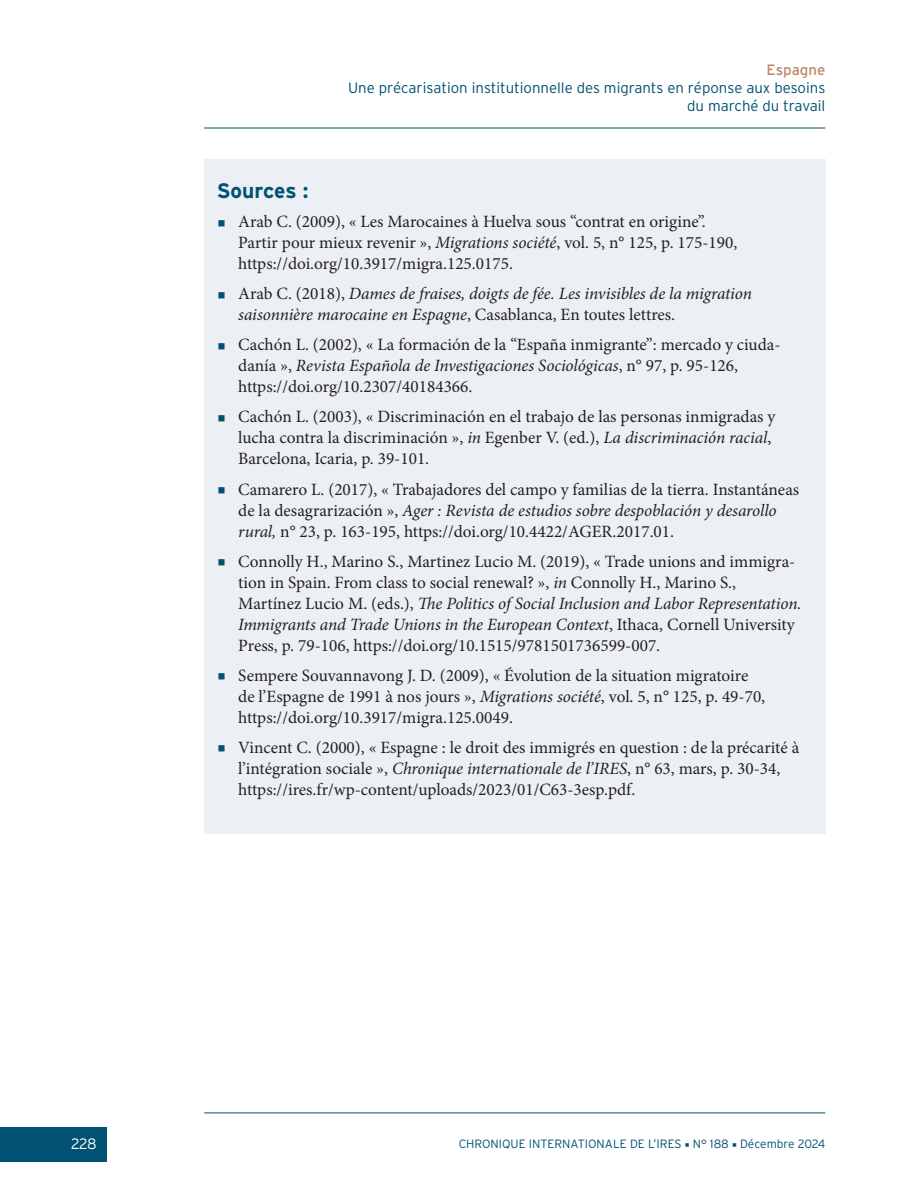
<style>
.page{position:relative;width:919px;height:1187px;background:#fff}
.page>*{position:absolute;margin:0;border:0;box-sizing:border-box;transform-origin:0 0}
.TITRE_BIBLIO{font:700 21px "Interstate";letter-spacing:-.01em;color:#015272}
.REFBIBLIO{font:17.25px/21px "Minion Pro";color:#231f20}
.REFBIBLIO-2{font:italic 17.25px/21px "Minion Pro";letter-spacing:-.005em;color:#231f20}
.t1{font:300 15px/18px "Interstate";color:#015272;text-align:right}
.t2{font:15px "Interstate";color:#bf8667}
.t3{font:300 15px "Interstate";color:#fff}
.t4{font:300 12px "Interstate";color:#015272}
.s1{color:#015272}
.s2{font-style:italic}
.s3{font-style:normal}
.s4{font-family:"Minion Pro";font-weight:400}
</style>
<div class="page">
<div style="left:0;top:1127px;width:106px;height:34px;background:#015272"></div>
<hr style="left:204px;top:128px;width:621px;height:1px;background:#015272">
<hr style="left:204px;top:1112px;width:621px;height:1px;background:#015272">
<div style="left:204px;top:159px;width:621px;height:674px;background:#ecf0f4"></div>
<p class="t2" style="left:766px;top:61px;width:60px">Espagne</p>
<p class="t1" style="left:348px;top:78px;width:479px">Une précarisation institutionnelle des migrants en réponse aux besoins du marché du travail</p>
<p class="TITRE_BIBLIO" style="left:217px;top:178px;width:93px">Sources :</p>
<p class="REFBIBLIO" style="left:238px;top:211px;width:500px;text-indent:-21px"><span class="s1">▪</span> Arab C. (2009), « Les Marocaines à Huelva sous “contrat en origine”.<br>Partir pour mieux revenir », <span class="s2">Migrations société</span>, vol. 5, n° 125, p. 175-190, https://doi.org/10.3917/migra.125.0175.</p>
<p class="REFBIBLIO-2" style="left:238px;top:283px;width:515px;text-indent:-21px"><span class="s1">▪</span> <span class="s3">Arab C. (2018),</span> Dames de fraises, doigts de fée. Les invisibles de la migration saisonnière marocaine en Espagne<span class="s3">, Casablanca, En toutes lettres.</span></p>
<p class="REFBIBLIO" style="left:238px;top:334px;width:544px;text-indent:-21px"><span class="s1">▪</span> Cachón L. (2002), « La formación de la “España inmigrante”: mercado y ciuda&shy;danía », <span class="s2">Revista Española de Investigaciones Sociológicas</span>, n° 97, p. 95-126, https://doi.org/10.2307/40184366.</p>
<p class="REFBIBLIO" style="left:238px;top:406px;width:538px;text-indent:-21px"><span class="s1">▪</span> Cachón L. (2003), « Discriminación en el trabajo de las personas inmigradas y lucha contra la discriminación », <span class="s2">in</span> Egenber V. (ed.), <span class="s2">La discriminación racial</span>,<br>Barcelona, Icaria, p. 39-101.</p>
<p class="REFBIBLIO" style="left:238px;top:478px;width:562px;text-indent:-21px"><span class="s1">▪</span> Camarero L. (2017), « Trabajadores del campo y familias de la tierra. Instantáneas de la desagrarización », <span class="s2">Ager : Revista de estudios sobre despoblación y desarollo rural,</span> n° 23, p. 163-195, https://doi.org/10.4422/AGER.2017.01.</p>
<p class="REFBIBLIO" style="left:238px;top:550px;width:565px;text-indent:-21px"><span class="s1">▪</span> Connolly H., Marino S., Martinez Lucio M. (2019), « Trade unions and immigra&shy;tion in Spain. From class to social renewal? », <span class="s2">in</span> Connolly H., Marino S., Martínez Lucio M. (eds.), <span class="s2">The Politics of Social Inclusion and Labor Representation.<br>Immigrants and Trade Unions in the European Context</span>, Ithaca, Cornell University Press, p. 79-106, https://doi.org/10.1515/9781501736599-007.</p>
<p class="REFBIBLIO" style="left:238px;top:664px;width:528px;text-indent:-21px"><span class="s1">▪</span> Sempere Souvannavong J. D. (2009), « Évolution de la situation migratoire de l’Espagne de 1991 à nos jours », <span class="s2">Migrations société</span>, vol. 5, n° 125, p. 49-70, https://doi.org/10.3917/migra.125.0049.</p>
<p class="REFBIBLIO" style="left:238px;top:736px;width:562px;text-indent:-21px"><span class="s1">▪</span> Vincent C. (2000), « Espagne : le droit des immigrés en question : de la précarité à l’intégration sociale », <span class="s2">Chronique internationale de l’IRES</span>, n° 63, mars, p. 30-34, https://ires.fr/wp-content/uploads/2023/01/C63-3esp.pdf.</p>
<p class="t3" style="left:71px;top:1135px;width:27px">228</p>
<p class="t4" style="left:458px;top:1137px;width:368px">CHRONIQUE INTERNATIONALE DE L’IRES <span class="s4">■</span> N° 188 <span class="s4">■</span> Décembre 2024</p>
</div>
